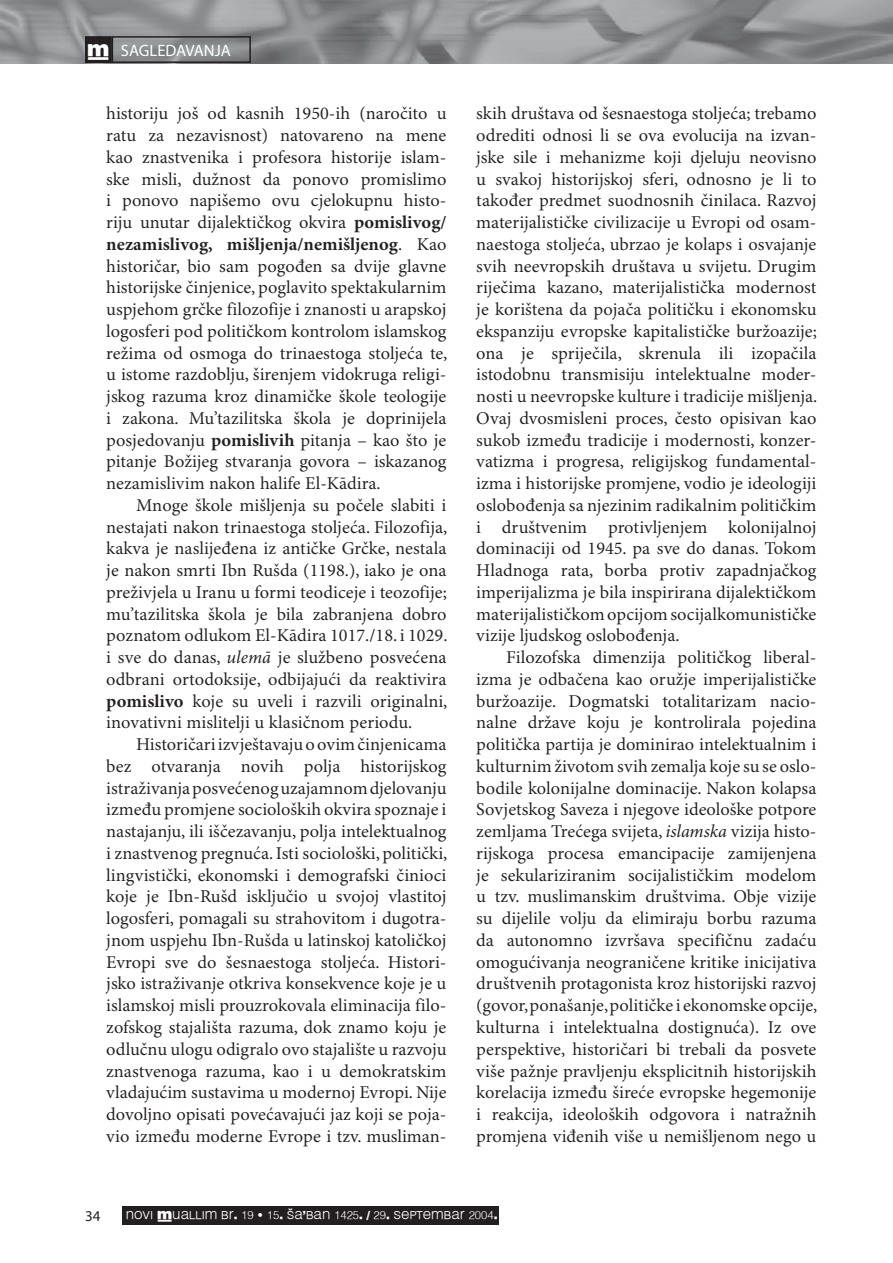
<style>
.page{position:relative;width:893px;height:1263px;background:#fff}
.page>*{position:absolute;margin:0;border:0;box-sizing:border-box;transform-origin:0 0}
.t1{font:18px/21.8px "Minion Pro";color:#231f20;text-align:justify}
.t2{font:16.5px "Myriad Pro";color:#fff}
.t3{font:15px "Myriad Pro";color:#231f20}
.t4{font:11.25px "Muallim";color:#fff}
.s1{font-family:"Muallim"}
.s2{font-weight:700}
.s3{font-style:italic}
.s4{font-size:12px}
</style>
<div class="page">
<img style="left:0;top:0;width:893px;height:64px">
<div style="left:86px;top:37px;width:25px;height:25px;background:#231f20"></div>
<div style="left:85px;top:36px;width:27px;height:27px;border:2px solid #231f20"></div>
<div style="left:112px;top:36px;width:139px;height:27px;border:2px solid #231f20"></div>
<div style="left:122px;top:1207px;width:377px;height:18px;background:#231f20"></div>
<p class="t2" style="left:87px;top:41px;width:145px"><span class="s1">†</span> SAGLEDAVANJA</p>
<p class="t1" style="left:106px;top:103px;width:343px">historiju još od kasnih 1950-ih (naročito u ratu za nezavisnost) natovareno na mene kao znastvenika i profesora historije islam&shy;ske misli, dužnost da ponovo promislimo i ponovo napišemo ovu cjelokupnu histo&shy;riju unutar dijalektičkog okvira <span class="s2">pomislivog/ nezamislivog, mišljenja/nemišljenog</span>. Kao historičar, bio sam pogođen sa dvije glavne historijske činjenice, poglavito spektakularnim uspjehom grčke filozofije i znanosti u arapskoj logosferi pod političkom kontrolom islamskog režima od osmoga do trinaestoga stoljeća te, u istome razdoblju, širenjem vidokruga religi&shy;jskog razuma kroz dinamičke škole teologije i zakona. Mu’tazilitska škola je doprinijela posjedovanju <span class="s2">pomislivih</span> pitanja – kao što je pitanje Božijeg stvaranja govora – iskazanog nezamislivim nakon halife El-Kādira.</p>
<p class="t1" style="left:106px;top:495px;width:343px;text-indent:30px">Mnoge škole mišljenja su počele slabiti i nestajati nakon trinaestoga stoljeća. Filozofija, kakva je naslijeđena iz antičke Grčke, nestala je nakon smrti Ibn Rušda (1198.), iako je ona preživjela u Iranu u formi teodiceje i teozofije; mu’tazilitska škola je bila zabranjena dobro poznatom odlukom El-Kādira 1017./18. i 1029. i sve do danas, <span class="s3">ulemā</span> je službeno posvećena odbrani ortodoksije, odbijajući da reaktivira <span class="s2">pomislivo</span> koje su uveli i razvili originalni, inovativni mislitelji u klasičnom periodu.</p>
<p class="t1" style="left:106px;top:734px;width:343px;text-indent:30px">Historičari izvještavaju o ovim činjenicama bez otvaranja novih polja historijskog istraživanja posvećenog uzajamnom djelovanju između promjene socioloških okvira spoznaje i nastajanju, ili iščezavanju, polja intelektualnog i znastvenog pregnuća. Isti sociološki, politički, lingvistički, ekonomski i demografski činioci koje je Ibn-Rušd isključio u svojoj vlastitoj logosferi, pomagali su strahovitom i dugotra&shy;jnom uspjehu Ibn-Rušda u latinskoj katoličkoj Evropi sve do šesnaestoga stoljeća. Histori&shy;jsko istraživanje otkriva konsekvence koje je u islamskoj misli prouzrokovala eliminacija filo&shy;zofskog stajališta razuma, dok znamo koju je odlučnu ulogu odigralo ovo stajalište u razvoju znastvenoga razuma, kao i u demokratskim vladajućim sustavima u modernoj Evropi. Nije dovoljno opisati povećavajući jaz koji se poja&shy;vio između moderne Evrope i tzv. musliman-</p>
<p class="t1" style="left:476px;top:103px;width:343px">skih društava od šesnaestoga stoljeća; trebamo odrediti odnosi li se ova evolucija na izvan&shy;jske sile i mehanizme koji djeluju neovisno u svakoj historijskoj sferi, odnosno je li to također predmet suodnosnih činilaca. Razvoj materijalističke civilizacije u Evropi od osam&shy;naestoga stoljeća, ubrzao je kolaps i osvajanje svih neevropskih društava u svijetu. Drugim riječima kazano, materijalistička modernost je korištena da pojača političku i ekonomsku ekspanziju evropske kapitalističke buržoazije; ona je spriječila, skrenula ili izopačila istodobnu transmisiju intelektualne moder&shy;nosti u neevropske kulture i tradicije mišljenja.<br>Ovaj dvosmisleni proces, često opisivan kao sukob između tradicije i modernosti, konzer&shy;vatizma i progresa, religijskog fundamental&shy;izma i historijske promjene, vodio je ideologiji oslobođenja sa njezinim radikalnim političkim i društvenim protivljenjem kolonijalnoj dominaciji od 1945. pa sve do danas. Tokom Hladnoga rata, borba protiv zapadnjačkog imperijalizma je bila inspirirana dijalektičkom materijalističkom opcijom socijalkomunističke vizije ljudskog oslobođenja.</p>
<p class="t1" style="left:476px;top:647px;width:343px;text-indent:30px">Filozofska dimenzija političkog liberal&shy;izma je odbačena kao oružje imperijalističke buržoazije. Dogmatski totalitarizam nacio&shy;nalne države koju je kontrolirala pojedina politička partija je dominirao intelektualnim i kulturnim životom svih zemalja koje su se oslo&shy;bodile kolonijalne dominacije. Nakon kolapsa Sovjetskog Saveza i njegove ideološke potpore zemljama Trećega svijeta, <span class="s3">islamska</span> vizija histo&shy;rijskoga procesa emancipacije zamijenjena je sekulariziranim socijalističkim modelom u tzv. muslimanskim društvima. Obje vizije su dijelile volju da elimiraju borbu razuma da autonomno izvršava specifičnu zadaću omogućivanja neograničene kritike inicijativa društvenih protagonista kroz historijski razvoj (govor, ponašanje, političke i ekonomske opcije, kulturna i intelektualna dostignuća). Iz ove perspektive, historičari bi trebali da posvete više pažnje pravljenju eksplicitnih historijskih korelacija između šireće evropske hegemonije i reakcija, ideoloških odgovora i natražnih promjena viđenih više u nemišljenom nego u</p>
<p class="t3" style="left:85px;top:1207px;width:17px">34</p>
<p class="t4" style="left:126px;top:1207px;width:373px">NOVI †UALLIM BR. 19 • 15. ŠA’BAN 1425. / 29. SEPTEMBAR 2004<span class="s4">.</span></p>
</div>
